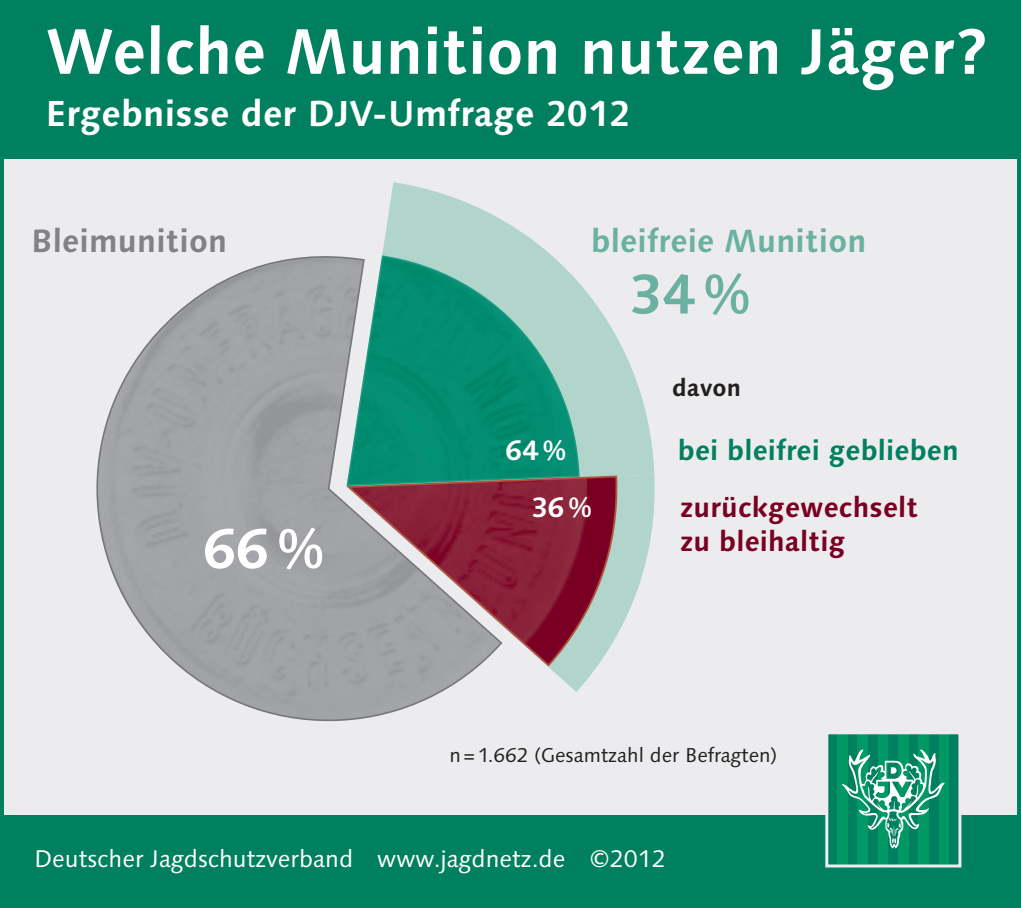
<style>
.page{position:relative;width:1021px;height:908px;background:#fff}
.page>*{position:absolute;margin:0;border:0;box-sizing:border-box;transform-origin:0 0}
.t1{font:700 64px "Linotype Syntax";letter-spacing:.005em;color:#fff}
.t2{font:700 56px "Linotype Syntax";color:#fff}
.t3{font:700 56px "Linotype Syntax";color:#6bb1a1}
.t4{font:700 36px "Linotype Syntax";letter-spacing:.005em;color:#fff}
.t5{font:700 32px "Linotype Syntax";letter-spacing:.005em;color:#6bb1a1}
.t6{font:700 32px "Linotype Syntax";letter-spacing:.005em;color:#808285}
.t7{font:700 28px/33.6px "Linotype Syntax";letter-spacing:.005em;color:#790023}
.t8{font:700 28px "Linotype Syntax";letter-spacing:.005em;color:#00805f}
.t9{font:700 28px/57.2px "Linotype Syntax";color:#fff}
.t10{font:24px "Linotype Syntax";color:#fff}
.t11{font:700 24px "Linotype Syntax";letter-spacing:.005em;color:#231f20}
.t12{font:20px "Linotype Syntax";color:#231f20}
</style>
<div class="page">
<div style="left:2px;top:2px;width:1016px;height:903px;background:#ececee"></div>
<svg style="left:96px;top:256px;width:347px;height:466px"></svg>
<svg style="left:346px;top:474px;width:309px;height:217px"></svg>
<svg style="left:382px;top:182px;width:272px;height:304px"></svg>
<svg style="left:346px;top:254px;width:234px;height:220px;background:#3ba28d"></svg>
<svg style="left:346px;top:474px;width:273px;height:193px;background:#95626f"></svg>
<div style="left:0;top:0;width:1020px;height:159px;background:#00805f"></div>
<div style="left:0;top:815px;width:1020px;height:90px;background:#00805f"></div>
<div style="left:827px;top:733px;width:10px;height:132px;background:#00805f"></div>
<div style="left:837px;top:733px;width:10px;height:132px;background:#009864"></div>
<div style="left:847px;top:733px;width:10px;height:132px;background:#00805f"></div>
<div style="left:857px;top:733px;width:11px;height:132px;background:#009864"></div>
<div style="left:868px;top:733px;width:10px;height:132px;background:#00805f"></div>
<div style="left:878px;top:733px;width:10px;height:132px;background:#009864"></div>
<div style="left:888px;top:733px;width:10px;height:132px;background:#00805f"></div>
<div style="left:898px;top:733px;width:10px;height:132px;background:#009864"></div>
<div style="left:908px;top:733px;width:10px;height:132px;background:#00805f"></div>
<div style="left:918px;top:733px;width:11px;height:132px;background:#009864"></div>
<div style="left:929px;top:733px;width:10px;height:132px;background:#00805f"></div>
<div style="left:939px;top:733px;width:10px;height:132px;background:#009864"></div>
<div style="left:949px;top:733px;width:10px;height:132px;background:#00805f"></div>
<svg style="left:842px;top:748px;width:102px;height:100px"></svg>
<div style="left:825px;top:731px;width:136px;height:136px;border:3px solid #ececee"></div>
<h1 class="t1" style="left:45px;top:12px;width:943px">Welche Munition nutzen Jäger?</h1>
<h3 class="t4" style="left:45px;top:91px;width:586px">Ergebnisse der DJV-Umfrage 2012</h3>
<h3 class="t6" style="left:31px;top:221px;width:197px">Bleimunition</h3>
<h2 class="t2" style="left:203px;top:513px;width:124px">66%</h2>
<h3 class="t5" style="left:591px;top:221px;width:277px">bleifreie Munition</h3>
<h2 class="t3" style="left:629px;top:259px;width:124px">34%</h2>
<p class="t9" style="left:531px;top:421px;width:63px;text-indent:-26px">64%<br>36%</p>
<p class="t11" style="left:672px;top:373px;width:70px">davon</p>
<p class="t8" style="left:677px;top:432px;width:282px">bei bleifrei geblieben</p>
<p class="t7" style="left:680px;top:490px;width:240px">zurückgewechselt zu bleihaltig</p>
<p class="t12" style="left:449px;top:743px;width:329px">n=1.662 (Gesamtzahl der Befragten)</p>
<p class="t10" style="left:34px;top:844px;width:633px">Deutscher Jagdschutzverband www.jagdnetz.de ©2012</p>
</div>
